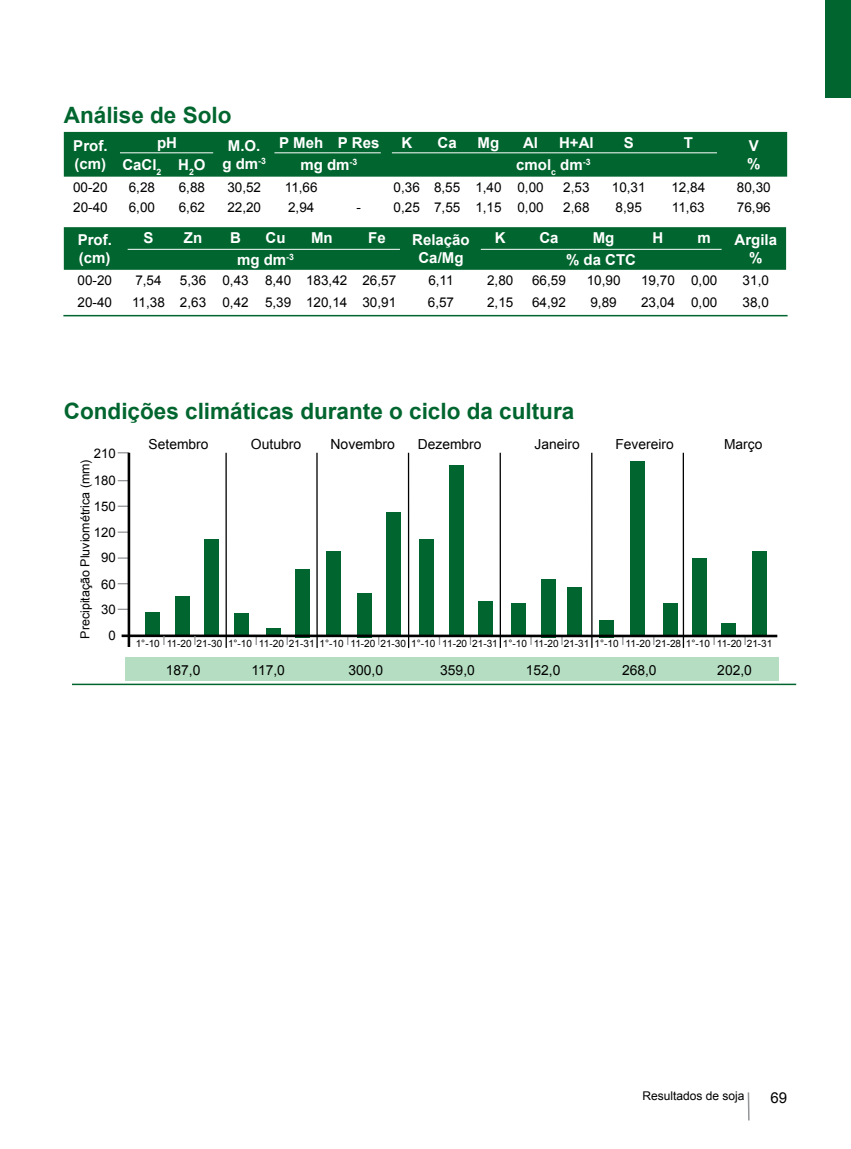
<style>
.page{position:relative;width:851px;height:1149px;background:#fff}
.page>*{position:absolute;margin:0;border:0;box-sizing:border-box;transform-origin:0 0}
.t1{font:700 22.5px "Arial";color:#00652e}
.t2{font:700 15px/18px "Arial";color:#fff}
.t3{font:15px "Arial";color:#000}
.t4{font:13.95px "Arial";color:#000}
.t5{font:13.8px "Arial";color:#000}
.t6{font:13.5px "Arial";color:#000}
.t7{font:13.2px/25.3px "Arial";color:#000;text-align:center}
.t8{font:12.45px "Arial";color:#000}
.t9{font:12px "Arial";color:#000}
.t10{font:10.05px "Arial";color:#000}
</style>
<div class="page">
<hr style="left:747px;top:1091px;width:2px;height:29px;background:#939598">
<div style="left:825px;top:0;width:25px;height:98px;background:#00652e"></div>
<div style="left:64px;top:132px;width:723px;height:45px;background:#00652e"></div>
<div style="left:64px;top:227px;width:722px;height:43px;background:#00652e"></div>
<hr style="left:63px;top:315px;width:724px;height:1px;background:#00652e">
<hr style="left:120px;top:152px;width:93px;height:1px;background:#fff">
<hr style="left:128px;top:249px;width:272px;height:1px;background:#fff">
<hr style="left:480px;top:249px;width:241px;height:1px;background:#fff">
<hr style="left:274px;top:152px;width:107px;height:1px;background:#fff">
<hr style="left:392px;top:152px;width:324px;height:1px;background:#fff">
<hr style="left:72px;top:683px;width:724px;height:2px;background:#00652e">
<div style="left:125px;top:657px;width:653px;height:24px;background:#b4ddc1"></div>
<div style="left:175px;top:595px;width:15px;height:40px;background:#00652e"></div>
<div style="left:144px;top:612px;width:15px;height:23px;background:#00652e"></div>
<div style="left:204px;top:539px;width:14px;height:96px;background:#00652e"></div>
<div style="left:266px;top:627px;width:15px;height:8px;background:#00652e"></div>
<div style="left:234px;top:612px;width:15px;height:23px;background:#00652e"></div>
<div style="left:326px;top:551px;width:15px;height:84px;background:#00652e"></div>
<div style="left:386px;top:512px;width:15px;height:123px;background:#00652e"></div>
<div style="left:449px;top:465px;width:15px;height:169px;background:#00652e"></div>
<div style="left:419px;top:539px;width:14px;height:97px;background:#00652e"></div>
<div style="left:477px;top:600px;width:15px;height:34px;background:#00652e"></div>
<div style="left:598px;top:620px;width:15px;height:17px;background:#00652e"></div>
<div style="left:721px;top:623px;width:15px;height:13px;background:#00652e"></div>
<div style="left:691px;top:558px;width:15px;height:78px;background:#00652e"></div>
<div style="left:752px;top:551px;width:14px;height:85px;background:#00652e"></div>
<div style="left:662px;top:603px;width:15px;height:32px;background:#00652e"></div>
<div style="left:541px;top:579px;width:14px;height:58px;background:#00652e"></div>
<div style="left:629px;top:461px;width:15px;height:175px;background:#00652e"></div>
<div style="left:567px;top:587px;width:15px;height:49px;background:#00652e"></div>
<div style="left:357px;top:593px;width:15px;height:44px;background:#00652e"></div>
<div style="left:294px;top:569px;width:15px;height:68px;background:#00652e"></div>
<div style="left:511px;top:603px;width:14px;height:33px;background:#00652e"></div>
<hr style="left:128px;top:452px;width:2px;height:194px;background:#000">
<svg style="left:255px;top:637px;width:2px;height:7px"></svg>
<svg style="left:286px;top:637px;width:2px;height:7px"></svg>
<hr style="left:316px;top:452px;width:2px;height:195px;background:#000">
<hr style="left:225px;top:452px;width:2px;height:195px;background:#000">
<hr style="left:408px;top:452px;width:1px;height:195px;background:#000">
<svg style="left:469px;top:637px;width:2px;height:7px"></svg>
<hr style="left:499px;top:452px;width:2px;height:195px;background:#000">
<hr style="left:682px;top:452px;width:2px;height:195px;background:#000">
<hr style="left:591px;top:452px;width:1px;height:195px;background:#000">
<hr style="left:122px;top:634px;width:655px;height:3px;background:#000">
<h1 class="t1" style="left:64px;top:100px;width:169px">Análise de Solo</h1>
<p class="t2" style="left:73px;top:137px;width:36px">Prof. (cm)</p>
<p class="t2" style="left:157px;top:134px;width:21px">pH</p>
<p class="t2" style="left:222px;top:137px;width:45px;text-align:center">M.O. g dm<sup>-3</sup></p>
<p class="t2" style="left:279px;top:134px;width:102px">P Meh P Res</p>
<p class="t2" style="left:401px;top:134px;width:12px">K</p>
<p class="t2" style="left:437px;top:134px;width:21px">Ca</p>
<p class="t2" style="left:477px;top:134px;width:23px">Mg</p>
<p class="t2" style="left:523px;top:134px;width:16px">Al</p>
<p class="t2" style="left:559px;top:134px;width:36px">H+Al</p>
<p class="t2" style="left:623px;top:134px;width:12px">S</p>
<p class="t2" style="left:683px;top:134px;width:11px">T</p>
<p class="t2" style="left:748px;top:137px;width:12px">V</p>
<p class="t2" style="left:122px;top:156px;width:85px">CaCl<sub>2</sub> H<sub>2</sub>O</p>
<p class="t2" style="left:300px;top:156px;width:58px">mg dm<sup>-3</sup></p>
<p class="t2" style="left:516px;top:156px;width:76px">cmol<sub>c</sub> dm<sup>-3</sup></p>
<p class="t2" style="left:747px;top:155px;width:15px">%</p>
<p class="t6" style="left:73px;top:178px;width:36px">00-20</p>
<p class="t6" style="left:129px;top:178px;width:28px">6,28</p>
<p class="t6" style="left:179px;top:178px;width:28px">6,88</p>
<p class="t6" style="left:227px;top:178px;width:35px">30,52</p>
<p class="t6" style="left:285px;top:178px;width:34px">11,66</p>
<p class="t6" style="left:393px;top:178px;width:151px">0,36 8,55 1,40 0,00</p>
<p class="t6" style="left:563px;top:178px;width:28px">2,53</p>
<p class="t6" style="left:611px;top:178px;width:35px">10,31</p>
<p class="t6" style="left:671px;top:178px;width:35px">12,84</p>
<p class="t6" style="left:736px;top:178px;width:35px">80,30</p>
<p class="t6" style="left:73px;top:199px;width:36px">20-40</p>
<p class="t6" style="left:129px;top:199px;width:28px">6,00</p>
<p class="t6" style="left:179px;top:199px;width:28px">6,62</p>
<p class="t6" style="left:227px;top:199px;width:35px">22,20</p>
<p class="t6" style="left:288px;top:199px;width:28px">2,94</p>
<p class="t6" style="left:356px;top:199px;width:6px">-</p>
<p class="t6" style="left:393px;top:199px;width:151px">0,25 7,55 1,15 0,00</p>
<p class="t6" style="left:563px;top:199px;width:28px">2,68</p>
<p class="t6" style="left:615px;top:199px;width:28px">8,95</p>
<p class="t6" style="left:671px;top:199px;width:34px">11,63</p>
<p class="t6" style="left:736px;top:199px;width:35px">76,96</p>
<p class="t2" style="left:78px;top:231px;width:36px">Prof. (cm)</p>
<p class="t2" style="left:143px;top:229px;width:12px">S</p>
<p class="t2" style="left:184px;top:229px;width:20px">Zn</p>
<p class="t2" style="left:230px;top:229px;width:12px">B</p>
<p class="t2" style="left:265px;top:229px;width:21px">Cu</p>
<p class="t2" style="left:311px;top:229px;width:23px">Mn</p>
<p class="t2" style="left:368px;top:229px;width:19px">Fe</p>
<p class="t2" style="left:412px;top:231px;width:59px;text-align:center">Relação<br>Ca/Mg</p>
<p class="t2" style="left:494px;top:229px;width:12px">K</p>
<p class="t2" style="left:539px;top:229px;width:21px">Ca</p>
<p class="t2" style="left:592px;top:229px;width:23px">Mg</p>
<p class="t2" style="left:652px;top:229px;width:12px">H</p>
<p class="t2" style="left:697px;top:229px;width:15px">m</p>
<p class="t2" style="left:734px;top:231px;width:44px">Argila</p>
<p class="t2" style="left:237px;top:251px;width:58px">mg dm<sup>-3</sup></p>
<p class="t2" style="left:566px;top:251px;width:72px">% da CTC</p>
<p class="t2" style="left:749px;top:249px;width:15px">%</p>
<p class="t6" style="left:77px;top:272px;width:36px">00-20</p>
<p class="t6" style="left:135px;top:272px;width:28px">7,54</p>
<p class="t6" style="left:180px;top:272px;width:218px">5,36 0,43 8,40 183,42 26,57</p>
<p class="t6" style="left:428px;top:272px;width:27px">6,11</p>
<p class="t6" style="left:487px;top:272px;width:28px">2,80</p>
<p class="t6" style="left:532px;top:272px;width:35px">66,59</p>
<p class="t6" style="left:586px;top:272px;width:35px">10,90</p>
<p class="t6" style="left:641px;top:272px;width:78px">19,70 0,00</p>
<p class="t6" style="left:742px;top:272px;width:28px">31,0</p>
<p class="t6" style="left:77px;top:293px;width:36px">20-40</p>
<p class="t6" style="left:132px;top:293px;width:265px">11,38 2,63 0,42 5,39 120,14 30,91</p>
<p class="t6" style="left:428px;top:293px;width:28px">6,57</p>
<p class="t6" style="left:487px;top:293px;width:28px">2,15</p>
<p class="t6" style="left:532px;top:293px;width:35px">64,92</p>
<p class="t6" style="left:590px;top:293px;width:28px">9,89</p>
<p class="t6" style="left:641px;top:293px;width:78px">23,04 0,00</p>
<p class="t6" style="left:742px;top:293px;width:28px">38,0</p>
<h1 class="t1" style="left:64px;top:395px;width:512px">Condições climáticas durante o ciclo da cultura</h1>
<p class="t5" style="left:149px;top:435px;width:61px">Setembro</p>
<p class="t4" style="left:251px;top:435px;width:52px">Outubro</p>
<p class="t4" style="left:330px;top:435px;width:66px">Novembro</p>
<p class="t5" style="left:418px;top:435px;width:65px">Dezembro</p>
<p class="t5" style="left:534px;top:435px;width:47px">Janeiro</p>
<p class="t5" style="left:615px;top:435px;width:60px">Fevereiro</p>
<p class="t5" style="left:724px;top:435px;width:40px">Março</p>
<p class="t7" style="left:94px;top:440px;width:23px">210</p>
<p class="t8" style="left:77px;top:638px;width:181px;rotate:-90deg">Precipitação Pluviométrica (mm)</p>
<p class="t7" style="left:94px;top:468px;width:23px">180</p>
<p class="t7" style="left:94px;top:493px;width:23px">150</p>
<p class="t7" style="left:94px;top:520px;width:23px;line-height:24.9px">120<br>90</p>
<p class="t7" style="left:101px;top:571px;width:16px">60<br>30<br>0</p>
<p class="t10" style="left:136px;top:637px;width:638px">1°-10 11-20 21-30 1°-10 11-20 21-31 1°-10 11-20 21-30 1°-10 11-20 21-31 1°-10 11-20 21-31 1°-10 11-20 21-28 1°-10 11-20 21-31</p>
<p class="t5" style="left:166px;top:660px;width:36px">187,0</p>
<p class="t5" style="left:251px;top:660px;width:35px">117,0</p>
<p class="t5" style="left:348px;top:660px;width:36px">300,0</p>
<p class="t5" style="left:440px;top:660px;width:36px">359,0</p>
<p class="t5" style="left:525px;top:660px;width:36px">152,0</p>
<p class="t5" style="left:622px;top:660px;width:36px">268,0</p>
<p class="t5" style="left:717px;top:660px;width:36px">202,0</p>
<p class="t9" style="left:642px;top:1087px;width:104px">Resultados de soja</p>
<p class="t3" style="left:770px;top:1087px;width:18px">69</p>
</div>
